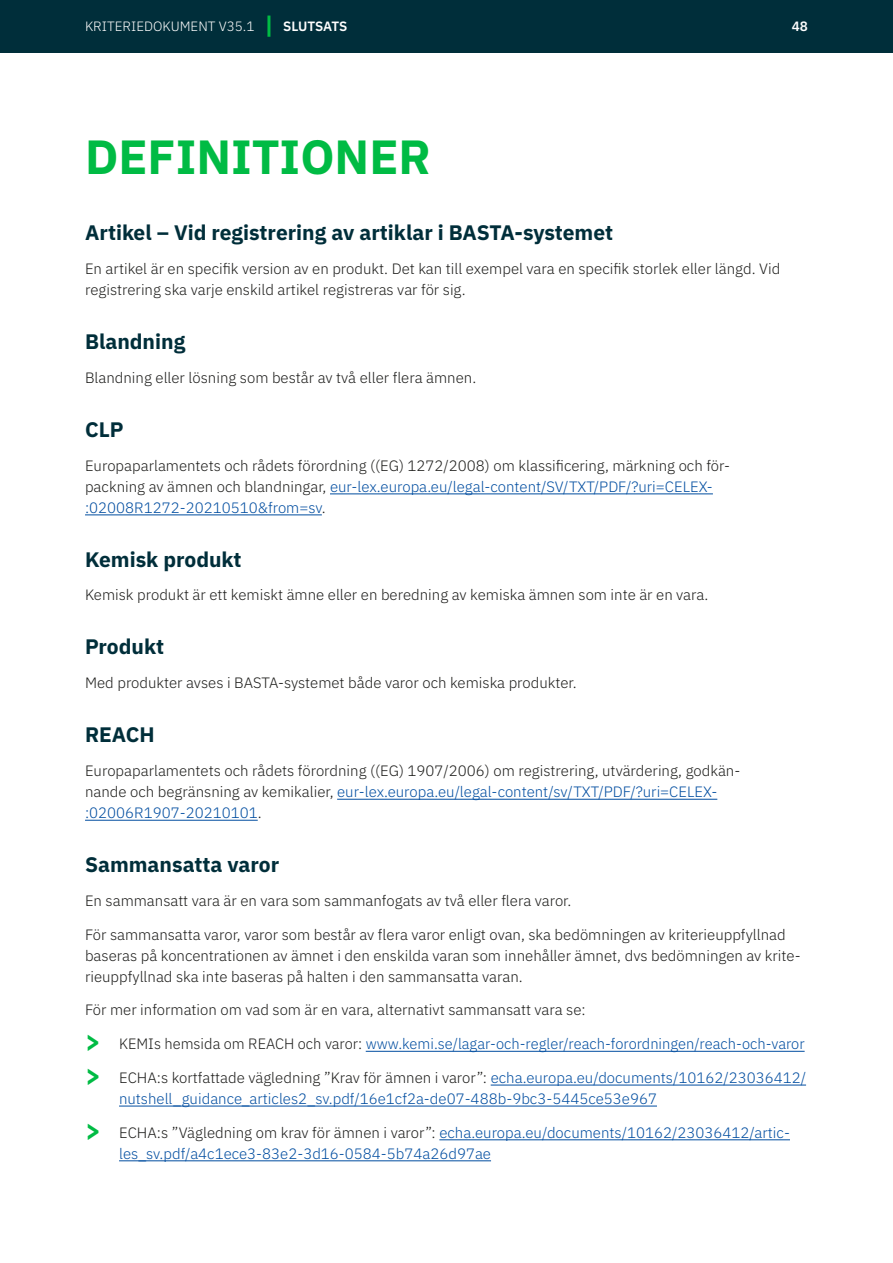
<style>
.page{position:relative;width:893px;height:1263px;background:#fff}
.page>*{position:absolute;margin:0;border:0;box-sizing:border-box;transform-origin:0 0}
.H1_EjNySida_TOC{font:700 48px "IBM Plex Sans";color:#0b4}
.H3_V{font:700 21px "IBM Plex Sans";color:#002e3a}
.t1{font:300 15px/21px "IBM Plex Sans";color:#1d1d1b}
.t2{font:300 15px/21px "IBM Plex Sans";color:#004da0}
.t3{font:300 13.5px "IBM Plex Sans";color:#fff}
.t4{font:600 13.5px "IBM Plex Sans";letter-spacing:-.005em;color:#fff}
.s1{color:#004da0}
.s2{font-weight:700;font-size:27px;color:#0b4}
.s3{color:#1d1d1b}
</style>
<div class="page">
<div style="left:0;top:0;width:893px;height:52px;background:#002e3a"></div>
<hr style="left:267px;top:16px;width:3px;height:21px;background:#0b4">
<hr style="left:330px;top:494px;width:383px;height:1px;background:#004da0">
<hr style="left:85px;top:515px;width:237px;height:1px;background:#004da0">
<hr style="left:337px;top:799px;width:380px;height:1px;background:#004da0">
<hr style="left:85px;top:820px;width:173px;height:1px;background:#004da0">
<hr style="left:366px;top:1051px;width:439px;height:1px;background:#004da0">
<hr style="left:491px;top:1085px;width:315px;height:1px;background:#004da0">
<hr style="left:119px;top:1106px;width:538px;height:1px;background:#004da0">
<hr style="left:439px;top:1139px;width:351px;height:1px;background:#004da0">
<hr style="left:119px;top:1160px;width:372px;height:1px;background:#004da0">
<p class="t3" style="left:85px;top:16px;width:171px">KRITERIEDOKUMENT V35.1</p>
<p class="t4" style="left:283px;top:16px;width:66px">SLUTSATS</p>
<p class="t4" style="left:792px;top:16px;width:18px">48</p>
<h4 class="H1_EjNySida_TOC" style="left:85px;top:118px;width:347px">DEFINITIONER</h4>
<p class="H3_V" style="left:85px;top:216px;width:530px">Artikel – Vid registrering av artiklar i BASTA-systemet</p>
<p class="t1" style="left:85px;top:257px;width:697px">En artikel är en specifik version av en produkt. Det kan till exempel vara en specifik storlek eller längd. Vid registrering ska varje enskild artikel registreras var för sig.</p>
<p class="H3_V" style="left:85px;top:325px;width:102px">Blandning</p>
<p class="t1" style="left:85px;top:366px;width:393px">Blandning eller lösning som består av två eller flera ämnen.</p>
<p class="H3_V" style="left:85px;top:413px;width:40px">CLP</p>
<p class="t1" style="left:85px;top:453px;width:647px">Europaparlamentets och rådets förordning ((EG) 1272/2008) om klassificering, märkning och för&shy;packning av ämnen och blandningar, <span class="s1">eur-lex.europa.eu/legal-content/SV/TXT/PDF/?uri=CELEX-:02008R1272-20210510&amp;from=sv</span>.</p>
<p class="H3_V" style="left:85px;top:542px;width:158px">Kemisk produkt</p>
<p class="t1" style="left:85px;top:583px;width:625px">Kemisk produkt är ett kemiskt ämne eller en beredning av kemiska ämnen som inte är en vara.</p>
<p class="H3_V" style="left:85px;top:630px;width:81px">Produkt</p>
<p class="t1" style="left:85px;top:671px;width:493px">Med produkter avses i BASTA-systemet både varor och kemiska produkter.</p>
<p class="H3_V" style="left:85px;top:718px;width:71px">REACH</p>
<p class="t1" style="left:85px;top:759px;width:657px">Europaparlamentets och rådets förordning ((EG) 1907/2006) om registrering, utvärdering, godkän&shy;nande och begränsning av kemikalier, <span class="s1">eur-lex.europa.eu/legal-content/sv/TXT/PDF/?uri=CELEX-:02006R1907-20210101</span>.</p>
<p class="H3_V" style="left:85px;top:848px;width:196px">Sammansatta varor</p>
<p class="t1" style="left:85px;top:889px;width:488px">En sammansatt vara är en vara som sammanfogats av två eller flera varor.</p>
<p class="t1" style="left:85px;top:922px;width:717px">För sammansatta varor, varor som består av flera varor enligt ovan, ska bedömningen av kriterieuppfyllnad baseras på koncentrationen av ämnet i den enskilda varan som innehåller ämnet, dvs bedömningen av krite&shy;rieuppfyllnad ska inte baseras på halten i den sammansatta varan.</p>
<p class="t1" style="left:85px;top:998px;width:502px">För mer information om vad som är en vara, alternativt sammansatt vara se:</p>
<p class="t2" style="left:85px;top:1032px;width:721px"><span class="s2">&gt;</span> <span class="s3">KEMIs hemsida om REACH och varor:</span> www.kemi.se/lagar-och-regler/reach-forordningen/reach-och-varor</p>
<p class="t2" style="left:119px;top:1066px;width:688px;text-indent:-34px"><span class="s2">&gt;</span> <span class="s3">ECHA:s kortfattade vägledning ”Krav för ämnen i varor”:</span> echa.europa.eu/documents/10162/23036412/ nutshell_guidance_articles2_sv.pdf/16e1cf2a-de07-488b-9bc3-5445ce53e967</p>
<p class="t2" style="left:119px;top:1120px;width:672px;text-indent:-34px"><span class="s2">&gt;</span> <span class="s3">ECHA:s ”Vägledning om krav för ämnen i varor”:</span> echa.europa.eu/documents/10162/23036412/artic&shy;les_sv.pdf/a4c1ece3-83e2-3d16-0584-5b74a26d97ae</p>
</div>
